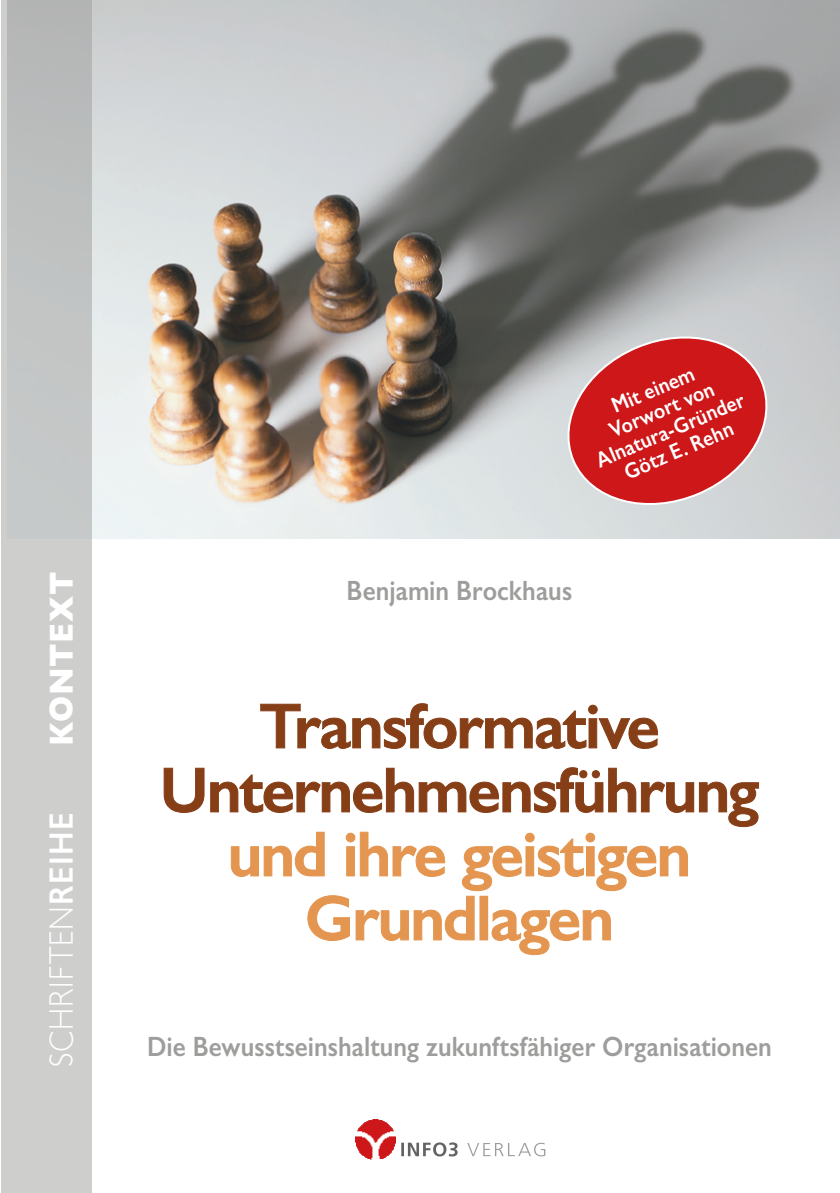
<style>
.page{position:relative;width:840px;height:1193px;background:#fff}
.page>*{position:absolute;margin:0;border:0;box-sizing:border-box;transform-origin:0 0}
.t1{font:600 64px/64px "Gill Sans";letter-spacing:-.025em;color:#863e17;text-align:center}
.t2{font:600 64px/64px "Gill Sans";letter-spacing:-.03em;color:#e4954f;text-align:center}
.t3{font:300 34px "Gill Sans";letter-spacing:.035em;color:#fff;scale:.9 1}
.t4{font:700 34px "Gill Sans";letter-spacing:.02em;color:#fff;scale:.9 1}
.t5{font:600 28px "Gill Sans";color:#9d9d9c;scale:.9 1}
.t6{font:600 22px/22px "Gill Sans";color:#fff;text-align:center;scale:.9 1}
.s1{font-weight:600}
</style>
<div class="page">
<img style="left:92px;top:0;width:748px;height:538px">
<div style="left:1px;top:0;width:91px;height:1193px;background:linear-gradient(to bottom,#bbbdbd,#d4d4d2)"></div>
<svg style="left:260px;top:703px;width:398px;height:46px"></svg>
<svg style="left:163px;top:767px;width:596px;height:188px"></svg>
<svg style="left:401px;top:1142px;width:56px;height:14px"></svg>
<svg style="left:467px;top:1143px;width:78px;height:13px"></svg>
<img style="left:356px;top:1120px;width:39px;height:39px">
<svg style="left:556px;top:326px;width:222px;height:190px;background:#cd6365"></svg>
<p class="t4" style="left:34px;top:746px;width:195px;rotate:-90deg">KONTEXT</p>
<p class="t3" style="left:35px;top:1067px;width:284px;rotate:-90deg">SCHRIFTEN<span class="s1">REIHE</span></p>
<p class="t6" style="left:575px;top:410px;width:178px;rotate:-23deg">Mit einem<br>Vorwort von<br>Alnatura-Gründer<br>Götz E. Rehn</p>
<p class="t5" style="left:346px;top:573px;width:252px">Benjamin Brockhaus</p>
<h1 class="t1" style="left:160px;top:694px;width:601px">Transformative<br>Unternehmensführung</h1>
<h1 class="t2" style="left:228px;top:822px;width:465px">und ihre geistigen<br>Grundlagen</h1>
<p class="t5" style="left:147px;top:1029px;width:695px">Die Bewusstseinshaltung zukunftsfähiger Organisationen</p>
</div>
